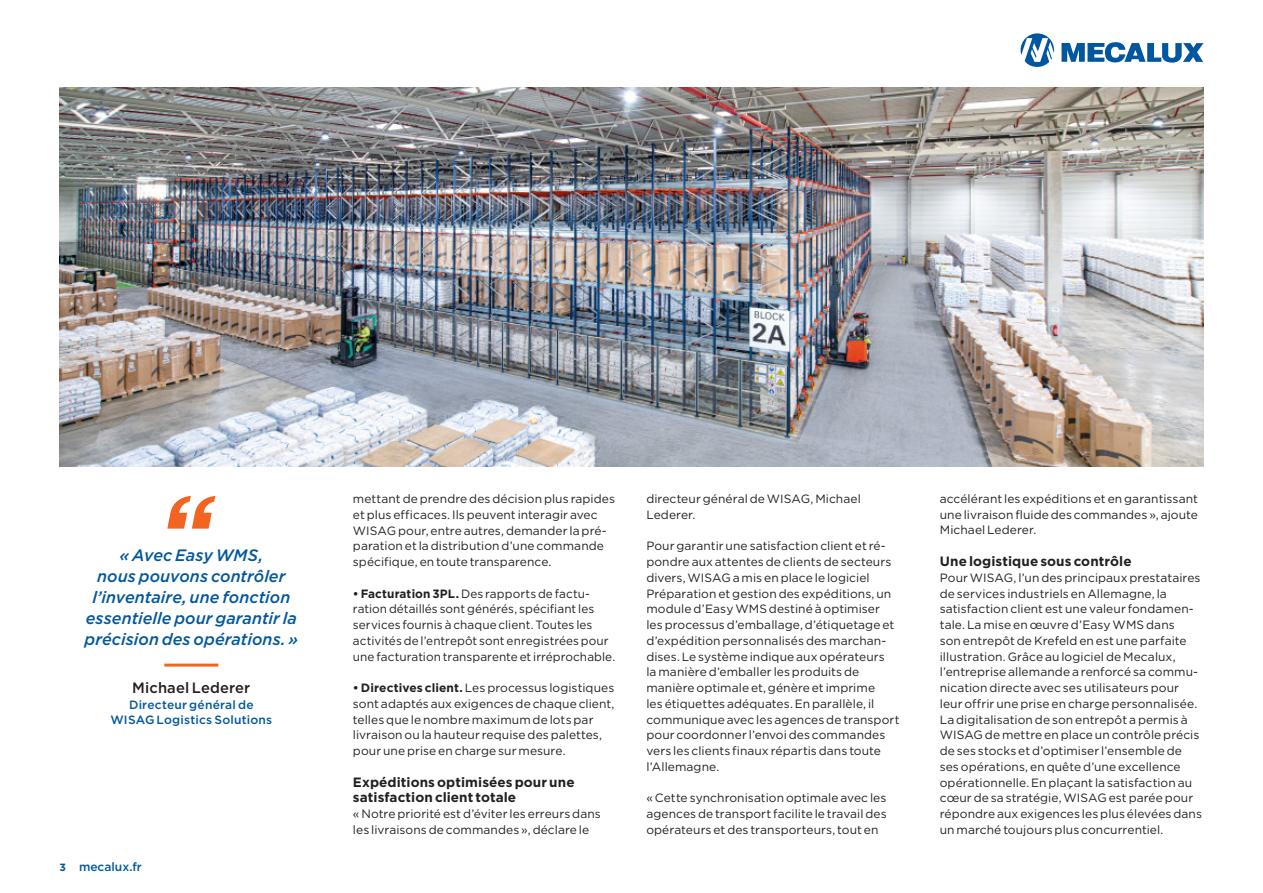
<style>
.page{position:relative;width:1263px;height:893px;background:#fff}
.page>*{position:absolute;margin:0;border:0;box-sizing:border-box;transform-origin:0 0}
.t1{font:italic 500 16.5px/21px "Gotham";letter-spacing:.005em;color:#01579f;text-align:center}
.t2{font:500 15px "Gotham";letter-spacing:.01em;color:#231f20}
.t3{font:700 13.5px/15.8px "Gotham";letter-spacing:.005em;color:#231f20}
.t4{font:12px/15.8px "Gotham";letter-spacing:.005em;color:#231f20}
.t5{font:500 12px/15.8px "Gotham";letter-spacing:.015em;color:#01579f;text-align:center}
.s1{font-weight:700;font-size:10.5px}
.s2{font-weight:700}
</style>
<div class="page">
<svg style="left:1020px;top:33px;width:34px;height:34px"></svg>
<svg style="left:1061px;top:42px;width:142px;height:21px"></svg>
<hr style="left:164px;top:664px;width:54px;height:3px;background:#f36421">
<svg style="left:167px;top:496px;width:48px;height:33px"></svg>
<img style="left:60px;top:87px;width:1143px;height:379px">
<h1 class="t1" style="left:84px;top:544px;width:215px">« Avec Easy WMS,<br>nous pouvons contrôler l’inventaire, une fonction essentielle pour garantir la précision des opérations. »</h1>
<p class="t2" style="left:132px;top:678px;width:120px">Michael Lederer</p>
<p class="t5" style="left:110px;top:696px;width:163px">Directeur général de<br>WISAG Logistics Solutions</p>
<p class="t5" style="left:60px;top:858px;width:84px"><span class="s1">3</span> mecalux.fr</p>
<p class="t4" style="left:353px;top:491px;width:264px">mettant de prendre des décision plus rapides et plus efficaces. Ils peuvent interagir avec WISAG pour, entre autres, demander la pré&shy;paration et la distribution d’une commande spécifique, en toute transparence.</p>
<p class="t4" style="left:353px;top:585px;width:264px"><span class="s2">• Facturation 3PL.</span> Des rapports de factu&shy;ration détaillés sont générés, spécifiant les services fournis à chaque client. Toutes les activités de l’entrepôt sont enregistrées pour une facturation transparente et irréprochable.</p>
<p class="t4" style="left:353px;top:680px;width:263px"><span class="s2">• Directives client.</span> Les processus logistiques sont adaptés aux exigences de chaque client, telles que le nombre maximum de lots par livraison ou la hauteur requise des palettes, pour une prise en charge sur mesure.</p>
<p class="t3" style="left:353px;top:774px;width:223px">Expéditions optimisées pour une satisfaction client totale</p>
<p class="t4" style="left:353px;top:806px;width:249px">« Notre priorité est d’éviter les erreurs dans les livraisons de commandes », déclare le</p>
<p class="t4" style="left:646px;top:491px;width:216px">directeur général de WISAG, Michael<br>Lederer.</p>
<p class="t4" style="left:646px;top:538px;width:255px">Pour garantir une satisfaction client et ré&shy;pondre aux attentes de clients de secteurs divers, WISAG a mis en place le logiciel Préparation et gestion des expéditions, un module d’Easy WMS destiné à optimiser<br>les processus d’emballage, d’étiquetage et d’expédition personnalisés des marchan&shy;dises. Le système indique aux opérateurs<br>la manière d’emballer les produits de manière optimale et, génère et imprime<br>les étiquettes adéquates. En parallèle, il communique avec les agences de transport pour coordonner l’envoi des commandes vers les clients finaux répartis dans toute l’Allemagne.</p>
<p class="t4" style="left:646px;top:790px;width:242px;text-align:justify">« Cette synchronisation optimale avec les agences de transport facilite le travail des opérateurs et des transporteurs, tout en</p>
<p class="t4" style="left:940px;top:491px;width:260px;text-align:justify">accélérant les expéditions et en garantissant une livraison fluide des commandes », ajoute Michael Lederer.</p>
<p class="t3" style="left:940px;top:553px;width:193px">Une logistique sous contrôle</p>
<p class="t4" style="left:940px;top:569px;width:264px">Pour WISAG, l’un des principaux prestataires de services industriels en Allemagne, la satisfaction client est une valeur fondamen&shy;tale. La mise en œuvre d’Easy WMS dans<br>son entrepôt de Krefeld en est une parfaite illustration. Grâce au logiciel de Mecalux, l’entreprise allemande a renforcé sa commu&shy;nication directe avec ses utilisateurs pour leur offrir une prise en charge personnalisée.<br>La digitalisation de son entrepôt a permis à WISAG de mettre en place un contrôle précis de ses stocks et d’optimiser l’ensemble de ses opérations, en quête d’une excellence opérationnelle. En plaçant la satisfaction au cœur de sa stratégie, WISAG est parée pour répondre aux exigences les plus élevées dans un marché toujours plus concurrentiel.</p>
</div>
